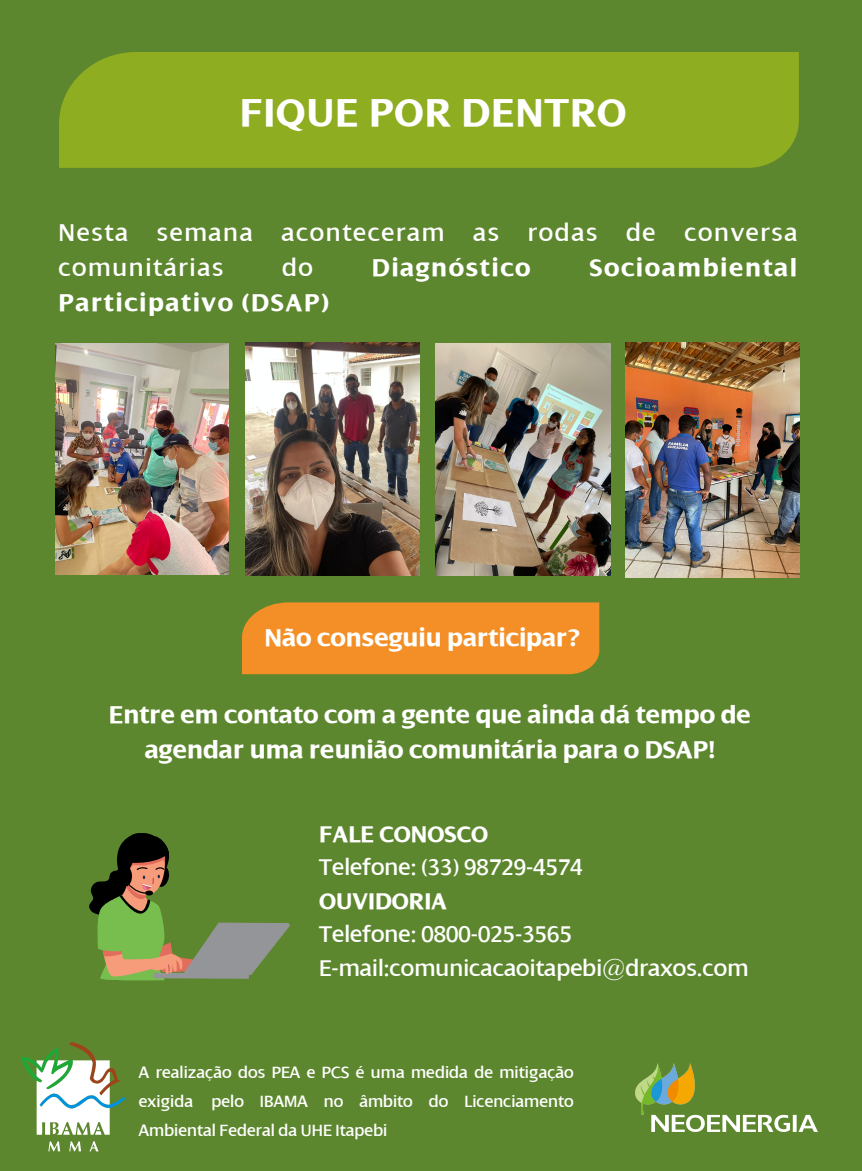
<style>
.page{position:relative;width:862px;height:1171px;background:#5d872e}
.page>*{position:absolute;margin:0;border:0;box-sizing:border-box;transform-origin:0 0}
.t1{font:700 42px "Dialog";letter-spacing:.02em;color:#fff}
.t2{font:700 26.25px/35px "Dialog";color:#fff;text-align:center}
.t3{font:26.25px/35px "Dialog";letter-spacing:.06em;color:#fff}
.t4{font:700 26.25px "Dialog";letter-spacing:.06em;color:#fff}
.t5{font:24.5px/33.4px "Dialog";color:#fff}
.t6{font:700 24.5px "Dialog";color:#fff}
.t7{font:17.5px/28.7px "Dialog";color:#fff;text-align:justify}
</style>
<div class="page">
<div style="left:59px;top:52px;width:740px;height:116px;background:#8fad21"></div>
<svg style="left:21px;top:1042px;width:105px;height:93px"></svg>
<svg style="left:48px;top:1141px;width:12px;height:10px"></svg>
<svg style="left:69px;top:1141px;width:12px;height:10px"></svg>
<svg style="left:89px;top:1141px;width:10px;height:10px"></svg>
<img style="left:635px;top:1063px;width:182px;height:69px">
<div style="left:242px;top:602px;width:357px;height:72px;background:#f38f26"></div>
<svg style="left:89px;top:833px;width:201px;height:148px"></svg>
<img style="left:436px;top:344px;width:174px;height:232px">
<img style="left:55px;top:344px;width:174px;height:231px">
<img style="left:245px;top:343px;width:175px;height:232px">
<img style="left:626px;top:343px;width:173px;height:234px">
<h1 class="t1" style="left:240px;top:89px;width:388px">FIQUE POR DENTRO</h1>
<h2 class="t3" style="left:58px;top:216px;width:740px">Nesta semana aconteceram as rodas de conversa comunitárias</h2>
<h2 class="t3" style="left:282px;top:251px;width:33px">do</h2>
<h2 class="t4" style="left:372px;top:253px;width:160px">Diagnóstico</h2>
<h2 class="t4" style="left:589px;top:253px;width:209px">Socioambiental</h2>
<h2 class="t4" style="left:58px;top:288px;width:272px">Participativo (DSAP)</h2>
<h2 class="t2" style="left:264px;top:620px;width:317px">Não conseguiu participar?</h2>
<h2 class="t2" style="left:109px;top:697px;width:643px">Entre em contato com a gente que ainda dá tempo de agendar uma reunião comunitária para o DSAP!</h2>
<h3 class="t6" style="left:319px;top:821px;width:171px">FALE CONOSCO</h3>
<h3 class="t5" style="left:319px;top:851px;width:265px">Telefone: (33) 98729-4574</h3>
<h3 class="t6" style="left:319px;top:888px;width:130px">OUVIDORIA</h3>
<h3 class="t5" style="left:319px;top:918px;width:431px">Telefone: 0800-025-3565<br>E-mail:comunicacaoitapebi@draxos.com</h3>
<p class="t7" style="left:139px;top:1059px;width:436px">A realização dos PEA e PCS é uma medida de mitigação exigida pelo IBAMA no âmbito do Licenciamento Ambiental Federal da UHE Itapebi</p>
</div>
